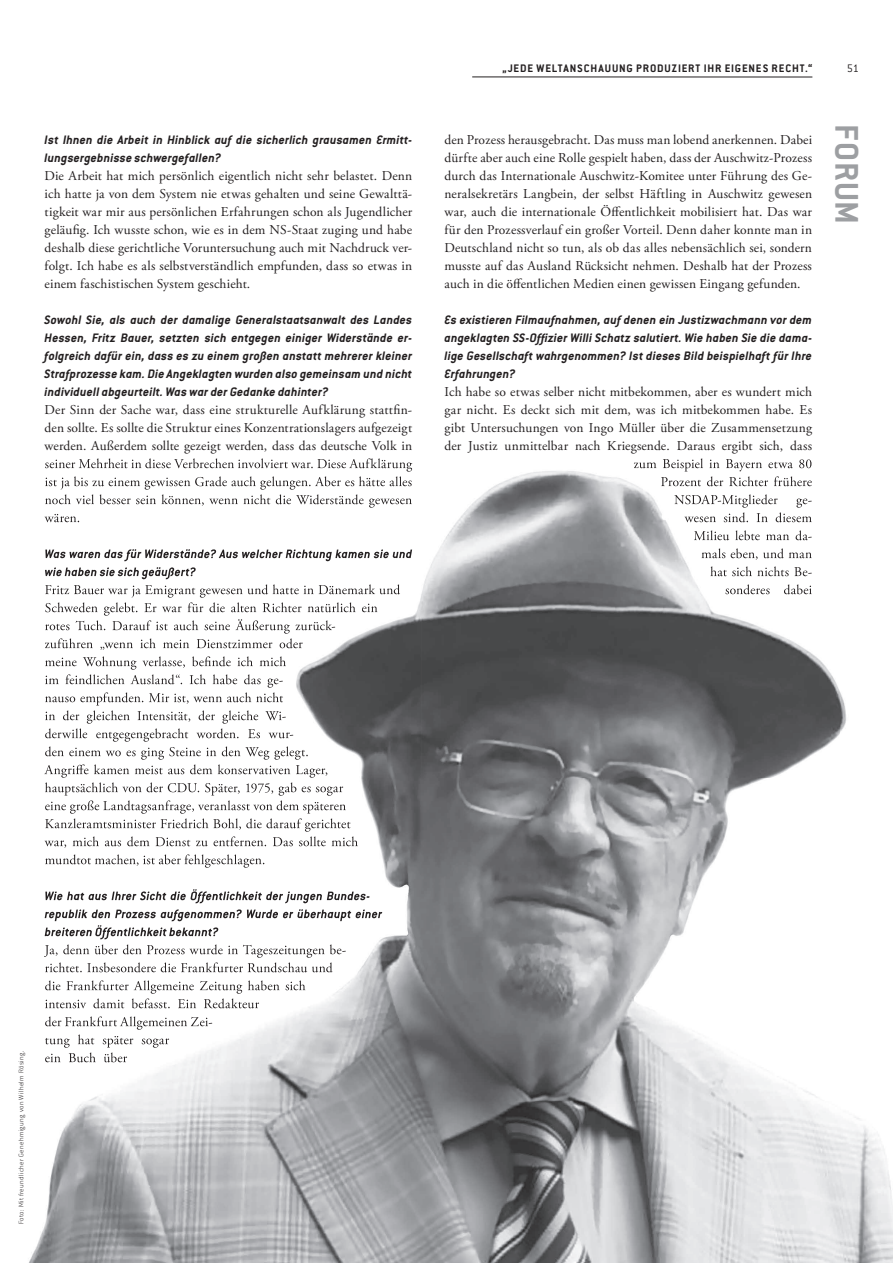
<style>
.page{position:relative;width:893px;height:1263px;background:#fff}
.page>*{position:absolute;margin:0;border:0;box-sizing:border-box;transform-origin:0 0}
.t1{font:700 36px "Conduit ITC";letter-spacing:.025em;color:#9d9fa2}
.t2{font:13.5px/18px "Adobe Garamond Pro";letter-spacing:.01em;color:#231f20;text-align:justify}
.t3{font:italic 700 13.5px/18px "Conduit ITC";letter-spacing:.01em;color:#231f20;text-align:justify}
.t4{font:700 12px "Conduit ITC";letter-spacing:.07em;color:#231f20}
.t5{font:300 12px "Conduit ITC";color:#231f20}
.t6{font:200 7.5px "Conduit ITC";letter-spacing:.05em;color:#231f20}
</style>
<div class="page">
<hr style="left:472px;top:77px;width:340px;height:1px;background:#231f20">
<img style="left:29px;top:463px;width:864px;height:800px">
<img style="left:722px;top:1218px;width:89px;height:6px">
<img style="left:634px;top:458px;width:178px;height:13px">
<img style="left:661px;top:476px;width:151px;height:10px">
<img style="left:674px;top:494px;width:138px;height:14px">
<img style="left:684px;top:512px;width:128px;height:10px">
<img style="left:694px;top:530px;width:118px;height:10px">
<img style="left:701px;top:548px;width:111px;height:12px">
<img style="left:710px;top:566px;width:102px;height:10px">
<img style="left:725px;top:584px;width:87px;height:10px">
<img style="left:45px;top:458px;width:367px;height:14px">
<img style="left:45px;top:476px;width:367px;height:14px">
<img style="left:45px;top:494px;width:367px;height:14px">
<img style="left:45px;top:514px;width:34px;height:8px">
<img style="left:45px;top:549px;width:367px;height:12px">
<img style="left:45px;top:567px;width:151px;height:12px">
<img style="left:45px;top:584px;width:355px;height:14px">
<img style="left:45px;top:602px;width:333px;height:14px">
<img style="left:45px;top:619px;width:290px;height:15px">
<img style="left:45px;top:638px;width:258px;height:12px">
<img style="left:45px;top:656px;width:241px;height:14px">
<img style="left:45px;top:674px;width:238px;height:14px">
<img style="left:45px;top:692px;width:238px;height:13px">
<img style="left:45px;top:710px;width:241px;height:14px">
<img style="left:45px;top:728px;width:248px;height:14px">
<img style="left:45px;top:746px;width:264px;height:14px">
<img style="left:44px;top:764px;width:284px;height:14px">
<img style="left:45px;top:782px;width:298px;height:14px">
<img style="left:45px;top:800px;width:301px;height:14px">
<img style="left:45px;top:818px;width:306px;height:14px">
<img style="left:45px;top:836px;width:313px;height:12px">
<img style="left:45px;top:854px;width:219px;height:14px">
<img style="left:45px;top:889px;width:325px;height:14px">
<img style="left:45px;top:909px;width:337px;height:12px">
<img style="left:45px;top:925px;width:174px;height:14px">
<img style="left:44px;top:944px;width:302px;height:14px">
<img style="left:45px;top:962px;width:288px;height:10px">
<img style="left:45px;top:980px;width:261px;height:14px">
<img style="left:45px;top:998px;width:214px;height:10px">
<img style="left:45px;top:1016px;width:167px;height:14px">
<img style="left:45px;top:1034px;width:124px;height:14px">
<img style="left:45px;top:1052px;width:82px;height:10px">
<p class="t3" style="left:45px;top:130px;width:369px">Ist Ihnen die Arbeit in Hinblick auf die sicherlich grausamen Ermitt&shy;lungsergebnisse schwergefallen?</p>
<p class="t2" style="left:45px;top:167px;width:369px">Die Arbeit hat mich persönlich eigentlich nicht sehr belastet. Denn ich hatte ja von dem System nie etwas gehalten und seine Gewalttä&shy;tigkeit war mir aus persönlichen Erfahrungen schon als Jugendlicher geläufig. Ich wusste schon, wie es in dem NS-Staat zuging und habe deshalb diese gerichtliche Voruntersuchung auch mit Nachdruck ver&shy;folgt. Ich habe es als selbstverständlich empfunden, dass so etwas in einem faschistischen System geschieht.</p>
<p class="t3" style="left:45px;top:310px;width:369px">Sowohl Sie, als auch der damalige Generalstaatsanwalt des Landes Hessen, Fritz Bauer, setzten sich entgegen einiger Widerstände er&shy;folgreich dafür ein, dass es zu einem großen anstatt mehrerer kleiner Strafprozesse kam. Die Angeklagten wurden also gemeinsam und nicht individuell abgeurteilt. Was war der Gedanke dahinter?</p>
<p class="t2" style="left:45px;top:401px;width:369px">Der Sinn der Sache war, dass eine strukturelle Aufklärung stattfin&shy;den sollte. Es sollte die Struktur eines Konzentrationslagers aufgezeigt werden. Außerdem sollte gezeigt werden, dass das deutsche Volk in</p>
<p class="t4" style="left:502px;top:61px;width:311px">„JEDE WELTANSCHAUUNG PRODUZIERT IHR EIGENES RECHT.“</p>
<p class="t5" style="left:847px;top:61px;width:14px">51</p>
<p class="t2" style="left:445px;top:131px;width:369px">den Prozess herausgebracht. Das muss man lobend anerkennen. Dabei dürfte aber auch eine Rolle gespielt haben, dass der Auschwitz-Prozess durch das Internationale Auschwitz-Komitee unter Führung des Ge&shy;neralsekretärs Langbein, der selbst Häftling in Auschwitz gewesen war, auch die internationale Öffentlichkeit mobilisiert hat. Das war für den Prozessverlauf ein großer Vorteil. Denn daher konnte man in Deutschland nicht so tun, als ob das alles nebensächlich sei, sondern musste auf das Ausland Rücksicht nehmen. Deshalb hat der Prozess auch in die öffentlichen Medien einen gewissen Eingang gefunden.</p>
<p class="t3" style="left:445px;top:310px;width:369px">Es existieren Filmaufnahmen, auf denen ein Justizwachmann vor dem angeklagten SS-Offizier Willi Schatz salutiert. Wie haben Sie die dama&shy;lige Gesellschaft wahrgenommen? Ist dieses Bild beispielhaft für Ihre Erfahrungen?</p>
<p class="t2" style="left:445px;top:383px;width:369px">Ich habe so etwas selber nicht mitbekommen, aber es wundert mich gar nicht. Es deckt sich mit dem, was ich mitbekommen habe. Es gibt Untersuchungen von Ingo Müller über die Zusammensetzung der Justiz unmittelbar nach Kriegsende. Daraus ergibt sich, dass</p>
<h1 class="t1" style="left:869px;top:124px;width:101px;rotate:90deg">FORUM</h1>
<p class="t6" style="left:17px;top:1224px;width:175px;rotate:-90deg">Foto: Mit freundlicher Genehmigung von Wilhelm Rösing.</p>
</div>
